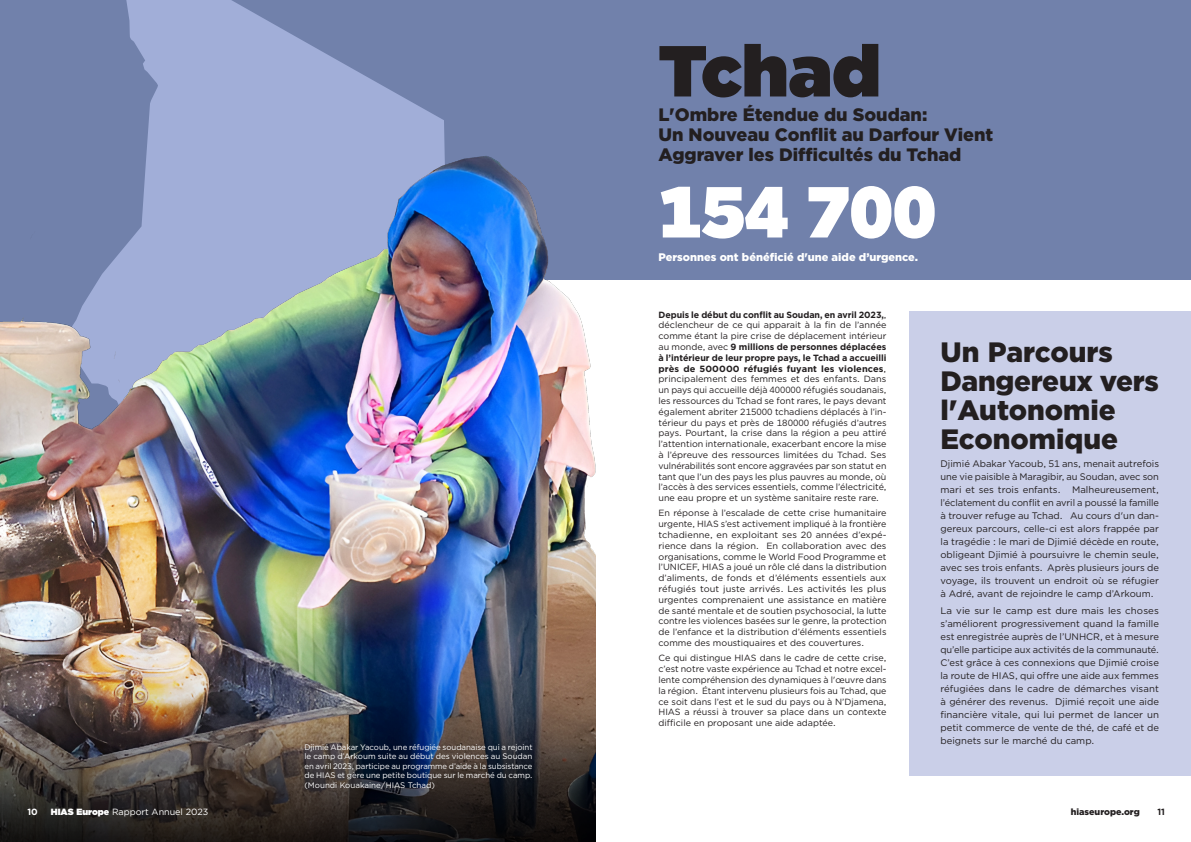
<style>
.page{position:relative;width:1191px;height:842px;background:#fff}
.page>*{position:absolute;margin:0;border:0;box-sizing:border-box;transform-origin:0 0}
.Statistic{font:900 72px "Gotham";color:#fff}
.Heading_1{font:900 72px "Gotham";color:#231f20}
.Heading_2__No_TOC{font:900 28px/29px "Gotham";letter-spacing:-.005em;color:#231f20}
.Heading_3{font:900 18px/20px "Gotham";color:#231f20}
.Highlights_-_Body{font:900 11px "Gotham";color:#fff}
.Body{font:9.5px/13px "Gotham";color:#231f20;text-align:justify}
.Body-2{font:9px/10.8px "Gotham";color:#231f20;text-align:justify}
.t1{font:9px "Gotham Pro";color:#fff}
.t2{font:900 9px "Gotham";color:#231f20}
.t3{font:700 9px "Gotham Pro";color:#fff}
.t4{font:700 9px "Gotham Pro";color:#231f20}
.t5{font:8px/9.6px "Gotham";letter-spacing:-.005em;color:#fff;text-align:justify}
.s1{font-family:"Gotham Pro";font-weight:700}
.s2{font-family:"Gotham";font-weight:900}
</style>
<div class="page">
<div style="left:0;top:0;width:1191px;height:279px;background:#7181ab"></div>
<svg style="left:126px;top:0;width:314px;height:118px;fill:#a1aed8"></svg>
<img style="left:0;top:118px;width:595px;height:496px">
<img style="left:0;top:614px;width:595px;height:228px">
<div style="left:909px;top:311px;width:282px;height:465px;background:#cacfe8"></div>
<p class="t5" style="left:304px;top:742px;width:230px">Djimié Abakar Yacoub, une réfugiée soudanaise qui a rejoint le camp d’Arkoum suite au début des violences au Soudan en avril 2023, participe au programme d’aide à la subsistance de HIAS et gère une petite boutique sur le marché du camp. (Moundi Kouakaine/HIAS Tchad)</p>
<p class="Heading_1" style="left:658px;top:19px;width:224px">Tchad</p>
<p class="Heading_3" style="left:658px;top:104px;width:336px">L'Ombre Étendue du Soudan:<br>Un Nouveau Conflit au Darfour Vient<br>Aggraver les Difficultés du Tchad</p>
<p class="Statistic" style="left:658px;top:160px;width:279px">154 700</p>
<p class="Highlights_-_Body" style="left:658px;top:249px;width:261px">Personnes ont bénéficié d'une aide d’urgence.</p>
<p class="Body-2" style="left:658px;top:309px;width:229px"><span class="s1">Depuis le début du conflit au Soudan, en avril 2023,</span>, déclencheur de ce qui apparait à la fin de l’année comme étant la pire crise de déplacement intérieur au monde, avec <span class="s1">9 millions de personnes déplacées à l’intérieur de leur propre pays, le Tchad a accueilli près de 500000 réfugiés fuyant les violences</span>, principalement des femmes et des enfants. Dans un pays qui accueille déjà 400000 réfugiés soudanais, les ressources du Tchad se font rares, le pays devant également abriter 215000 tchadiens déplacés à l’in&shy;térieur du pays et près de 180000 réfugiés d’autres pays. Pourtant, la crise dans la région a peu attiré l’attention internationale, exacerbant encore la mise à l’épreuve des ressources limitées du Tchad. Ses vulnérabilités sont encore aggravées par son statut en tant que l’un des pays les plus pauvres au monde, où l’accès à des services essentiels, comme l’électricité, une eau propre et un système sanitaire reste rare.</p>
<p class="Body-2" style="left:658px;top:508px;width:230px">En réponse à l’escalade de cette crise humanitaire urgente, HIAS s’est activement impliqué à la frontière tchadienne, en exploitant ses 20 années d’expé&shy;rience dans la région. En collaboration avec des organisations, comme le World Food Programme et l’UNICEF, HIAS a joué un rôle clé dans la distribution d’aliments, de fonds et d’éléments essentiels aux réfugiés tout juste arrivés. Les activités les plus urgentes comprenaient une assistance en matière de santé mentale et de soutien psychosocial, la lutte contre les violences basées sur le genre, la protection de l’enfance et la distribution d’éléments essentiels comme des moustiquaires et des couvertures.</p>
<p class="Body-2" style="left:658px;top:653px;width:230px">Ce qui distingue HIAS dans le cadre de cette crise, c’est notre vaste expérience au Tchad et notre excel&shy;lente compréhension des dynamiques à l'œuvre dans la région. Étant intervenu plusieurs fois au Tchad, que ce soit dans l’est et le sud du pays ou à N’Djamena, HIAS a réussi à trouver sa place dans un contexte difficile en proposant une aide adaptée.</p>
<p class="Heading_2__No_TOC" style="left:940px;top:338px;width:220px">Un Parcours<br>Dangereux vers l'Autonomie<br>Economique</p>
<p class="Body" style="left:940px;top:457px;width:220px">Djimié Abakar Yacoub, 51 ans, menait autrefois une vie paisible à Maragibir, au Soudan, avec son mari et ses trois enfants. Malheureusement, l’éclatement du conflit en avril a poussé la famille à trouver refuge au Tchad. Au cours d'un dan&shy;gereux parcours, celle-ci est alors frappée par la tragédie : le mari de Djimié décède en route, obligeant Djimié à poursuivre le chemin seule, avec ses trois enfants. Après plusieurs jours de voyage, ils trouvent un endroit où se réfugier à Adré, avant de rejoindre le camp d’Arkoum.</p>
<p class="Body" style="left:940px;top:604px;width:220px">La vie sur le camp est dure mais les choses s’améliorent progressivement quand la famille est enregistrée auprès de l’UNHCR, et à mesure qu’elle participe aux activités de la communauté.<br>C’est grâce à ces connexions que Djimié croise la route de HIAS, qui offre une aide aux femmes réfugiées dans le cadre de démarches visant à générer des revenus. Djimié reçoit une aide financière vitale, qui lui permet de lancer un petit commerce de vente de thé, de café et de beignets sur le marché du camp.</p>
<p class="t3" style="left:27px;top:806px;width:12px">10</p>
<p class="t1" style="left:51px;top:807px;width:159px"><span class="s2">HIAS Europe</span> Rapport Annuel 2023</p>
<p class="t2" style="left:1070px;top:805px;width:70px">hiaseurope.org</p>
<p class="t4" style="left:1157px;top:806px;width:9px">11</p>
</div>
